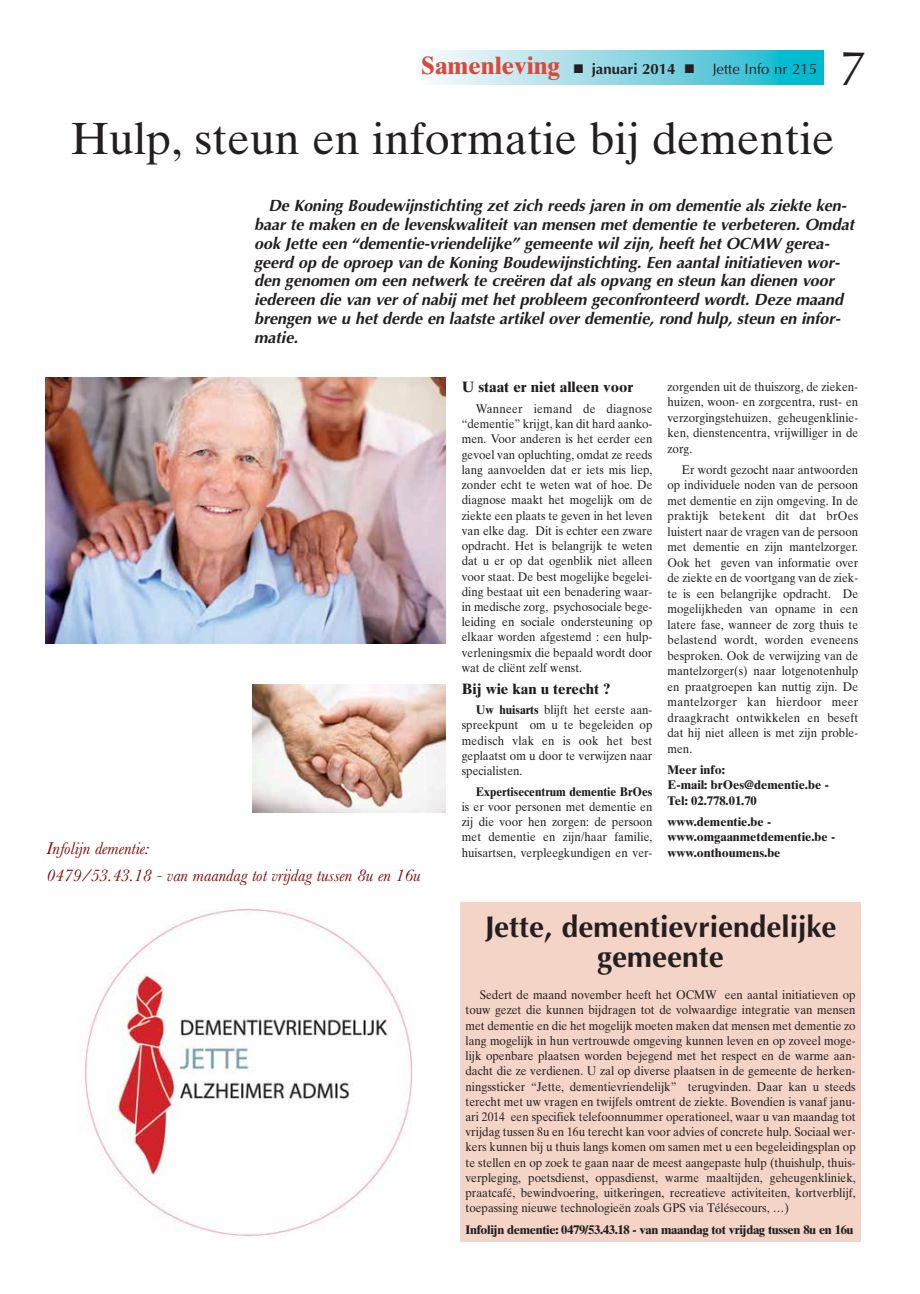
<style>
.page{position:relative;width:920px;height:1294px;background:#fff}
.page>*{position:absolute;margin:0;border:0;box-sizing:border-box;transform-origin:0 0}
.t1{font:49.25px "Optima";color:#231f20}
.t2{font:45px "Times Ten";color:#231f20}
.t3{font:700 30px/30px "Optima";color:#231f20;text-align:center}
.t4{font:italic 17.5px/27.9px "Baskerville";color:#820200}
.t5{font:italic 700 16.25px/18.8px "Optima";letter-spacing:-.005em;color:#231f20}
.t6{font:700 15px "Times Ten";color:#231f20}
.t7{font:15px "Optima";color:#231f20}
.t8{font:12.5px/15.2px "Times Ten";color:#231f20;text-align:justify;scale:.93 1}
.t9{font:700 12.5px/15.5px "Times Ten";color:#231f20}
.t10{font:700 12.5px "Times Ten";letter-spacing:-.025em;color:#231f20}
.t11{font:700 12.5px "Times Ten";color:#231f20;scale:.93 1}
.s1{font-family:"Times Ten";font-weight:700;font-size:25px;color:#d9493c}
.s2{font-weight:700}
</style>
<div class="page">
<svg style="left:431px;top:51px;width:392px;height:33px;background:#85d6e3"></svg>
<div style="left:460px;top:902px;width:400px;height:339px;background:#f4d4c7"></div>
<img style="left:45px;top:378px;width:400px;height:265px">
<img style="left:80px;top:908px;width:331px;height:332px">
<img style="left:253px;top:684px;width:192px;height:129px">
<p class="t7" style="left:421px;top:63px;width:397px"><span class="s1">Samenleving</span> ■ <span class="s2">januari 2014</span> ■ Jette Info nr 215</p>
<h1 class="t1" style="left:839px;top:48px;width:29px">7</h1>
<h2 class="t2" style="left:71px;top:122px;width:765px">Hulp, steun en informatie bij dementie</h2>
<p class="t5" style="left:254px;top:198px;width:604px;text-indent:14px">De Koning Boudewijnstichting zet zich reeds jaren in om dementie als ziekte ken&shy;baar te maken en de levenskwaliteit van mensen met dementie te verbeteren. Omdat ook Jette een “dementie-vriendelijke” gemeente wil zijn, heeft het OCMW gerea&shy;geerd op de oproep van de Koning Boudewijnstichting. Een aantal initiatieven wor&shy;den genomen om een netwerk te creëren dat als opvang en steun kan dienen voor iedereen die van ver of nabij met het probleem geconfronteerd wordt. Deze maand brengen we u het derde en laatste artikel over dementie, rond hulp, steun en infor&shy;matie.</p>
<h3 class="t4" style="left:47px;top:836px;width:375px">Infolijn dementie:<br>0479/53.43.18 - van maandag tot vrijdag tussen 8u en 16u</h3>
<p class="t6" style="left:462px;top:382px;width:173px">U staat er niet alleen voor</p>
<p class="t8" style="left:462px;top:402px;width:206px;text-indent:14px">Wanneer iemand de diagnose “dementie” krijgt, kan dit hard aanko&shy;men. Voor anderen is het eerder een gevoel van opluchting, omdat ze reeds lang aanvoelden dat er iets mis liep, zonder echt te weten wat of hoe. De diagnose maakt het mogelijk om de ziekte een plaats te geven in het leven van elke dag. Dit is echter een zware opdracht. Het is belangrijk te weten dat u er op dat ogenblik niet alleen voor staat. De best mogelijke begelei&shy;ding bestaat uit een benadering waar&shy;in medische zorg, psychosociale bege&shy;leiding en sociale ondersteuning op elkaar worden afgestemd : een hulp&shy;verleningsmix die bepaald wordt door wat de cliënt zelf wenst.</p>
<p class="t6" style="left:462px;top:683px;width:150px">Bij wie kan u terecht ?</p>
<p class="t8" style="left:462px;top:703px;width:206px;text-indent:14px"><span class="s2">Uw huisarts</span> blijft het eerste aan&shy;spreekpunt om u te begeleiden op medisch vlak en is ook het best geplaatst om u door te verwijzen naar specialisten.</p>
<p class="t11" style="left:476px;top:786px;width:191px">Expertisecentrum dementie BrOes</p>
<p class="t8" style="left:462px;top:800px;width:206px">is er voor personen met dementie en zij die voor hen zorgen: de persoon met dementie en zijn/haar familie, huisartsen, verpleegkundigen en ver-</p>
<p class="t8" style="left:667px;top:380px;width:206px">zorgenden uit de thuiszorg, de zieken&shy;huizen, woon- en zorgcentra, rust- en verzorgingstehuizen, geheugenklinie&shy;ken, dienstencentra, vrijwilliger in de zorg.</p>
<p class="t8" style="left:667px;top:463px;width:206px;text-indent:14px">Er wordt gezocht naar antwoorden op individuele noden van de persoon met dementie en zijn omgeving. In de praktijk betekent dit dat brOes luistert naar de vragen van de persoon met dementie en zijn mantelzorger.<br>Ook het geven van informatie over de ziekte en de voortgang van de ziek&shy;te is een belangrijke opdracht. De mogelijkheden van opname in een latere fase, wanneer de zorg thuis te belastend wordt, worden eveneens besproken. Ook de verwijzing van de mantelzorger(s) naar lotgenotenhulp en praatgroepen kan nuttig zijn. De mantelzorger kan hierdoor meer draagkracht ontwikkelen en beseft dat hij niet alleen is met zijn proble&shy;men.</p>
<p class="t9" style="left:667px;top:763px;width:163px">Meer info:<br>E-mail: brOes@dementie.be -<br>Tel: 02.778.01.70</p>
<p class="t9" style="left:667px;top:815px;width:169px">www.dementie.be - www.omgaanmetdementie.be - www.onthoumens.be</p>
<h3 class="t3" style="left:484px;top:915px;width:353px">Jette, dementievriendelijke gemeente</h3>
<p class="t8" style="left:465px;top:988px;width:421px;text-indent:14px">Sedert de maand november heeft het OCMW een aantal initiatieven op touw gezet die kunnen bijdragen tot de volwaardige integratie van mensen met dementie en die het mogelijk moeten maken dat mensen met dementie zo lang mogelijk in hun vertrouwde omgeving kunnen leven en op zoveel moge&shy;lijk openbare plaatsen worden bejegend met het respect en de warme aan&shy;dacht die ze verdienen. U zal op diverse plaatsen in de gemeente de herken&shy;ningssticker “Jette, dementievriendelijk” terugvinden. Daar kan u steeds terecht met uw vragen en twijfels omtrent de ziekte. Bovendien is vanaf janu&shy;ari 2014 een specifiek telefoonnummer operationeel, waar u van maandag tot vrijdag tussen 8u en 16u terecht kan voor advies of concrete hulp. Sociaal wer&shy;kers kunnen bij u thuis langs komen om samen met u een begeleidingsplan op te stellen en op zoek te gaan naar de meest aangepaste hulp (thuishulp, thuis&shy;verpleging, poetsdienst, oppasdienst, warme maaltijden, geheugenkliniek, praatcafé, bewindvoering, uitkeringen, recreatieve activiteiten, kortverblijf, toepassing nieuwe technologieën zoals GPS via Télésecours, …)</p>
<p class="t10" style="left:465px;top:1224px;width:389px">Infolijn dementie: 0479/53.43.18 - van maandag tot vrijdag tussen 8u en 16u</p>
</div>
